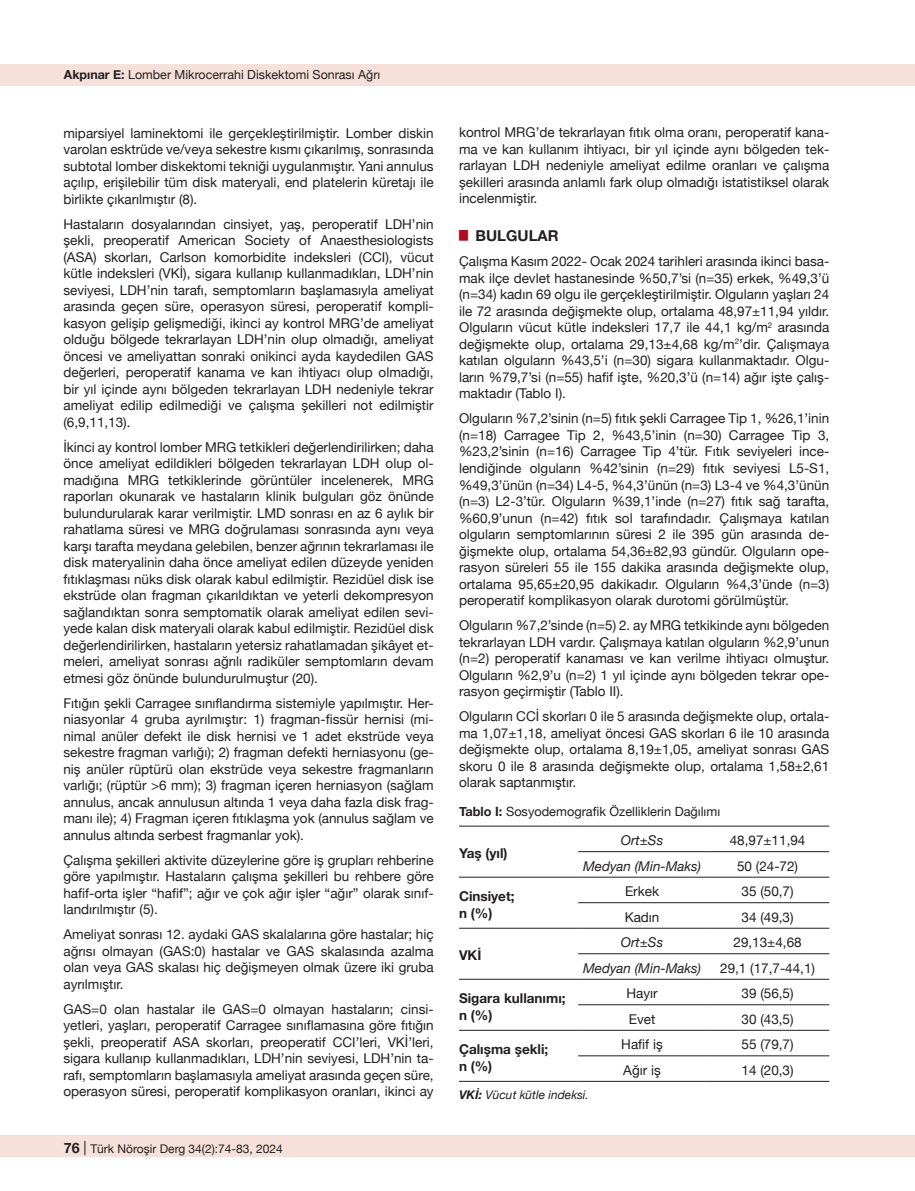
<style>
.page{position:relative;width:915px;height:1191px;background:#fff}
.page>*{position:absolute;margin:0;border:0;box-sizing:border-box;transform-origin:0 0}
.t1{font:700 15px "Helvetica Neue";color:#231f20}
.t2{font:13.5px/16.5px "Helvetica Neue";color:#231f20;text-align:justify}
.t3{font:700 13.5px/16.5px "Helvetica Neue";color:#231f20}
.t4{font:italic 13.5px "Helvetica Neue";color:#231f20}
.t5{font:12.75px "Helvetica Neue";color:#231f20}
.t6{font:12.45px "Helvetica Neue";color:#231f20}
.t7{font:12px "Helvetica Neue";color:#231f20}
.t8{font:italic 12px "Helvetica Neue";color:#231f20}
.s1{font-weight:700}
.s2{font-weight:700;font-size:14.25px}
.s3{font-size:14.25px}
</style>
<div class="page">
<div style="left:0;top:1135px;width:914px;height:22px;background:#f6e1da"></div>
<div style="left:0;top:64px;width:914px;height:21px;background:#f6e1da"></div>
<hr style="left:578px;top:851px;width:127px;height:1px;background:#231f20">
<hr style="left:705px;top:851px;width:124px;height:1px;background:#231f20">
<hr style="left:459px;top:877px;width:119px;height:1px;background:#231f20">
<hr style="left:578px;top:877px;width:127px;height:1px;background:#231f20">
<hr style="left:705px;top:877px;width:124px;height:1px;background:#231f20">
<hr style="left:578px;top:902px;width:127px;height:1px;background:#231f20">
<hr style="left:705px;top:902px;width:124px;height:1px;background:#231f20">
<hr style="left:459px;top:928px;width:119px;height:1px;background:#231f20">
<hr style="left:578px;top:928px;width:127px;height:1px;background:#231f20">
<hr style="left:705px;top:928px;width:124px;height:1px;background:#231f20">
<hr style="left:578px;top:953px;width:127px;height:1px;background:#231f20">
<hr style="left:705px;top:953px;width:124px;height:1px;background:#231f20">
<hr style="left:459px;top:979px;width:119px;height:1px;background:#231f20">
<hr style="left:578px;top:979px;width:127px;height:1px;background:#231f20">
<hr style="left:705px;top:979px;width:124px;height:1px;background:#231f20">
<hr style="left:578px;top:1004px;width:127px;height:1px;background:#231f20">
<hr style="left:705px;top:1004px;width:124px;height:1px;background:#231f20">
<hr style="left:459px;top:1030px;width:119px;height:1px;background:#231f20">
<hr style="left:578px;top:1030px;width:127px;height:1px;background:#231f20">
<hr style="left:705px;top:1030px;width:124px;height:1px;background:#231f20">
<hr style="left:578px;top:1055px;width:127px;height:1px;background:#231f20">
<hr style="left:705px;top:1055px;width:124px;height:1px;background:#231f20">
<hr style="left:459px;top:825px;width:119px;height:1px;background:#231f20">
<hr style="left:578px;top:825px;width:127px;height:1px;background:#231f20">
<hr style="left:705px;top:825px;width:124px;height:1px;background:#231f20">
<hr style="left:459px;top:1081px;width:119px;height:1px;background:#231f20">
<hr style="left:578px;top:1081px;width:127px;height:1px;background:#231f20">
<hr style="left:705px;top:1081px;width:124px;height:1px;background:#231f20">
<p class="t6" style="left:64px;top:66px;width:318px"><span class="s1">Akpınar E:</span> Lomber Mikrocerrahi Diskektomi Sonrası Ağrı</p>
<p class="t2" style="left:63px;top:125px;width:371px">miparsiyel laminektomi ile gerçekleştirilmiştir. Lomber diskin varolan esktrüde ve/veya sekestre kısmı çıkarılmış, sonrasında subtotal lomber diskektomi tekniği uygulanmıştır. Yani annulus açılıp, erişilebilir tüm disk materyali, end platelerin küretajı ile birlikte çıkarılmıştır (8).</p>
<p class="t2" style="left:63px;top:216px;width:371px">Hastaların dosyalarından cinsiyet, yaş, peroperatif LDH’nin şekli, preoperatif American Society of Anaesthesiologists (ASA) skorları, Carlson komorbidite indeksleri (CCI), vücut kütle indeksleri (VKİ), sigara kullanıp kullanmadıkları, LDH’nin seviyesi, LDH’nin tarafı, semptomların başlamasıyla ameliyat arasında geçen süre, operasyon süresi, peroperatif kompli&shy;kasyon gelişip gelişmediği, ikinci ay kontrol MRG’de ameliyat olduğu bölgede tekrarlayan LDH’nin olup olmadığı, ameliyat öncesi ve ameliyattan sonraki onikinci ayda kaydedilen GAS değerleri, peroperatif kanama ve kan ihtiyacı olup olmadığı, bir yıl içinde aynı bölgeden tekrarlayan LDH nedeniyle tekrar ameliyat edilip edilmediği ve çalışma şekilleri not edilmiştir (6,9,11,13).</p>
<p class="t2" style="left:63px;top:439px;width:371px">İkinci ay kontrol lomber MRG tetkikleri değerlendirilirken; daha önce ameliyat edildikleri bölgeden tekrarlayan LDH olup ol&shy;madığına MRG tetkiklerinde görüntüler incelenerek, MRG raporları okunarak ve hastaların klinik bulguları göz önünde bulundurularak karar verilmiştir. LMD sonrası en az 6 aylık bir rahatlama süresi ve MRG doğrulaması sonrasında aynı veya karşı tarafta meydana gelebilen, benzer ağrının tekrarlaması ile disk materyalinin daha önce ameliyat edilen düzeyde yeniden fıtıklaşması nüks disk olarak kabul edilmiştir. Rezidüel disk ise ekstrüde olan fragman çıkarıldıktan ve yeterli dekompresyon sağlandıktan sonra semptomatik olarak ameliyat edilen sevi&shy;yede kalan disk materyali olarak kabul edilmiştir. Rezidüel disk değerlendirilirken, hastaların yetersiz rahatlamadan şikâyet et&shy;meleri, ameliyat sonrası ağrılı radiküler semptomların devam etmesi göz önünde bulundurulmuştur (20).</p>
<p class="t2" style="left:63px;top:695px;width:371px">Fıtığın şekli Carragee sınıflandırma sistemiyle yapılmıştır. Her&shy;niasyonlar 4 gruba ayrılmıştır: 1) fragman-fissür hernisi (mi&shy;nimal anüler defekt ile disk hernisi ve 1 adet ekstrüde veya sekestre fragman varlığı); 2) fragman defekti herniasyonu (ge&shy;niş anüler rüptürü olan ekstrüde veya sekestre fragmanların varlığı; (rüptür &gt;6 mm); 3) fragman içeren herniasyon (sağlam annulus, ancak annulusun altında 1 veya daha fazla disk frag&shy;manı ile); 4) Fragman içeren fıtıklaşma yok (annulus sağlam ve annulus altında serbest fragmanlar yok).</p>
<p class="t2" style="left:63px;top:852px;width:371px">Çalışma şekilleri aktivite düzeylerine göre iş grupları rehberine göre yapılmıştır. Hastaların çalışma şekilleri bu rehbere göre hafif-orta işler “hafif”; ağır ve çok ağır işler “ağır” olarak sınıf&shy;landırılmıştır (5).</p>
<p class="t2" style="left:63px;top:927px;width:371px">Ameliyat sonrası 12. aydaki GAS skalalarına göre hastalar; hiç ağrısı olmayan (GAS:0) hastalar ve GAS skalasında azalma olan veya GAS skalası hiç değişmeyen olmak üzere iki gruba ayrılmıştır.</p>
<p class="t2" style="left:63px;top:1001px;width:371px">GAS=0 olan hastalar ile GAS=0 olmayan hastaların; cinsi&shy;yetleri, yaşları, peroperatif Carragee sınıflamasına göre fıtığın şekli, preoperatif ASA skorları, preoperatif CCI’leri, VKİ’leri, sigara kullanıp kullanmadıkları, LDH’nin seviyesi, LDH’nin ta&shy;rafı, semptomların başlamasıyla ameliyat arasında geçen süre, operasyon süresi, peroperatif komplikasyon oranları, ikinci ay</p>
<p class="t7" style="left:63px;top:1140px;width:221px"><span class="s2">76</span> <span class="s3">|</span> Türk Nöroşir Derg 34(2):74-83, 2024</p>
<p class="t2" style="left:459px;top:125px;width:371px">kontrol MRG’de tekrarlayan fıtık olma oranı, peroperatif kana&shy;ma ve kan kullanım ihtiyacı, bir yıl içinde aynı bölgeden tek&shy;rarlayan LDH nedeniyle ameliyat edilme oranları ve çalışma şekilleri arasında anlamlı fark olup olmadığı istatistiksel olarak incelenmiştir.</p>
<p class="t1" style="left:459px;top:224px;width:101px"><sup>█</sup> BULGULAR</p>
<p class="t2" style="left:459px;top:254px;width:371px">Çalışma Kasım 2022- Ocak 2024 tarihleri arasında ikinci basa&shy;mak ilçe devlet hastanesinde %50,7’si (n=35) erkek, %49,3’ü (n=34) kadın 69 olgu ile gerçekleştirilmiştir. Olguların yaşları 24 ile 72 arasında değişmekte olup, ortalama 48,97±11,94 yıldır.<br>Olguların vücut kütle indeksleri 17,7 ile 44,1 kg/m<sup>2</sup> arasında değişmekte olup, ortalama 29,13±4,68 kg/m<sup>2</sup>’dir. Çalışmaya katılan olguların %43,5’i (n=30) sigara kullanmaktadır. Olgu&shy;ların %79,7’si (n=55) hafif işte, %20,3’ü (n=14) ağır işte çalış&shy;maktadır (Tablo I).</p>
<p class="t2" style="left:459px;top:411px;width:371px">Olguların %7,2’sinin (n=5) fıtık şekli Carragee Tip 1, %26,1’inin (n=18) Carragee Tip 2, %43,5’inin (n=30) Carragee Tip 3, %23,2’sinin (n=16) Carragee Tip 4’tür. Fıtık seviyeleri ince&shy;lendiğinde olguların %42’sinin (n=29) fıtık seviyesi L5-S1, %49,3’ünün (n=34) L4-5, %4,3’ünün (n=3) L3-4 ve %4,3’ünün (n=3) L2-3’tür. Olguların %39,1’inde (n=27) fıtık sağ tarafta, %60,9’unun (n=42) fıtık sol tarafındadır. Çalışmaya katılan olguların semptomlarının süresi 2 ile 395 gün arasında de&shy;ğişmekte olup, ortalama 54,36±82,93 gündür. Olguların ope&shy;rasyon süreleri 55 ile 155 dakika arasında değişmekte olup, ortalama 95,65±20,95 dakikadır. Olguların %4,3’ünde (n=3) peroperatif komplikasyon olarak durotomi görülmüştür.</p>
<p class="t2" style="left:459px;top:618px;width:371px">Olguların %7,2’sinde (n=5) 2. ay MRG tetkikinde aynı bölgeden tekrarlayan LDH vardır. Çalışmaya katılan olguların %2,9’unun (n=2) peroperatif kanaması ve kan verilme ihtiyacı olmuştur.<br>Olguların %2,9’u (n=2) 1 yıl içinde aynı bölgeden tekrar ope&shy;rasyon geçirmiştir (Tablo II).</p>
<p class="t2" style="left:459px;top:709px;width:371px">Olguların CCİ skorları 0 ile 5 arasında değişmekte olup, ortala&shy;ma 1,07±1,18, ameliyat öncesi GAS skorları 6 ile 10 arasında değişmekte olup, ortalama 8,19±1,05, ameliyat sonrası GAS skoru 0 ile 8 arasında değişmekte olup, ortalama 1,58±2,61 olarak saptanmıştır.</p>
<p class="t5" style="left:459px;top:801px;width:262px"><span class="s1">Tablo I:</span> Sosyodemografik Özelliklerin Dağılımı</p>
<p class="t3" style="left:459px;top:845px;width:50px">Yaş (yıl)</p>
<p class="t4" style="left:620px;top:831px;width:44px">Ort±Ss</p>
<p class="t2" style="left:729px;top:833px;width:77px">48,97±11,94</p>
<p class="t4" style="left:582px;top:856px;width:119px">Medyan (Min-Maks)</p>
<p class="t2" style="left:736px;top:858px;width:63px">50 (24-72)</p>
<p class="t3" style="left:459px;top:888px;width:57px">Cinsiyet; n (%)</p>
<p class="t2" style="left:624px;top:884px;width:36px">Erkek</p>
<p class="t2" style="left:741px;top:884px;width:54px">35 (50,7)</p>
<p class="t2" style="left:624px;top:909px;width:36px">Kadın</p>
<p class="t2" style="left:741px;top:909px;width:54px">34 (49,3)</p>
<p class="t3" style="left:459px;top:947px;width:22px">VKİ</p>
<p class="t4" style="left:620px;top:933px;width:44px">Ort±Ss</p>
<p class="t2" style="left:733px;top:935px;width:70px">29,13±4,68</p>
<p class="t4" style="left:582px;top:958px;width:119px">Medyan (Min-Maks)</p>
<p class="t2" style="left:720px;top:960px;width:96px">29,1 (17,7-44,1)</p>
<p class="t3" style="left:459px;top:990px;width:108px">Sigara kullanımı; n (%)</p>
<p class="t2" style="left:626px;top:986px;width:33px">Hayır</p>
<p class="t2" style="left:741px;top:986px;width:54px">39 (56,5)</p>
<p class="t2" style="left:628px;top:1011px;width:28px">Evet</p>
<p class="t2" style="left:741px;top:1011px;width:54px">30 (43,5)</p>
<p class="t3" style="left:459px;top:1041px;width:91px">Çalışma şekli; n (%)</p>
<p class="t2" style="left:621px;top:1037px;width:43px">Hafif iş</p>
<p class="t2" style="left:741px;top:1037px;width:54px">55 (79,7)</p>
<p class="t2" style="left:623px;top:1062px;width:39px">Ağır iş</p>
<p class="t2" style="left:741px;top:1062px;width:54px">14 (20,3)</p>
<p class="t8" style="left:459px;top:1086px;width:131px"><span class="s1">VKİ:</span> Vücut kütle indeksi.</p>
</div>
